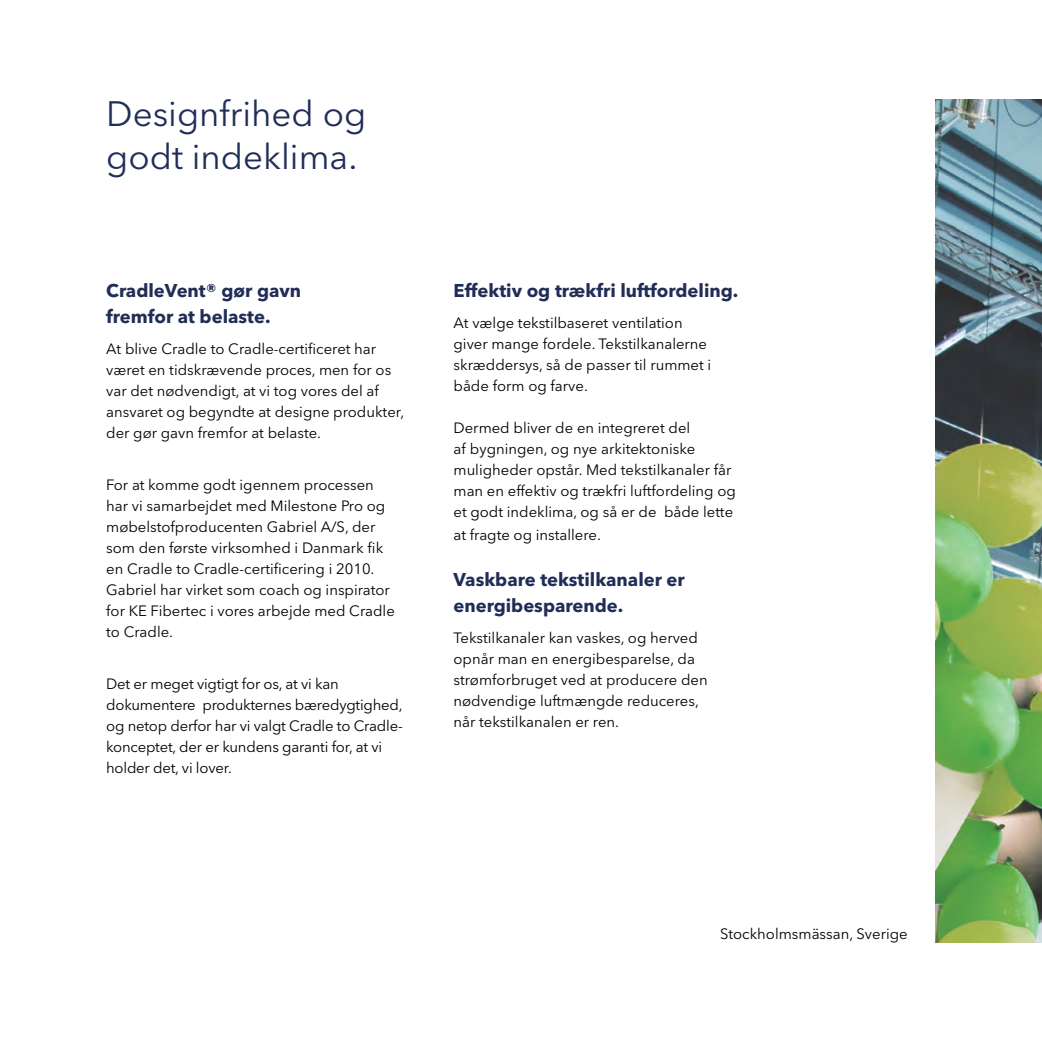
<style>
.page{position:relative;width:1042px;height:1042px;background:#fff}
.page>*{position:absolute;margin:0;border:0;box-sizing:border-box;transform-origin:0 0}
.t1{font:35px/43.8px "Avenir Next LT Pro";color:#202d57}
.t2{font:700 18.38px/26.2px "Avenir Next LT Pro";color:#202d57}
.t3{font:14.88px/21px "Avenir Next LT Pro";color:#000}
</style>
<div class="page">
<img style="left:936px;top:99px;width:106px;height:844px">
<h1 class="t1" style="left:106px;top:91px;width:261px">Designfrihed og godt indeklima.</h1>
<p class="t2" style="left:106px;top:277px;width:196px">CradleVent® gør gavn fremfor at belaste.</p>
<p class="t3" style="left:106px;top:338px;width:300px">At blive Cradle to Cradle-certificeret har været en tidskrævende proces, men for os var det nødvendigt, at vi tog vores del af ansvaret og begyndte at designe produkter, der gør gavn fremfor at belaste.</p>
<p class="t3" style="left:106px;top:474px;width:290px">For at komme godt igennem processen har vi samarbejdet med Milestone Pro og møbelstofproducenten Gabriel A/S, der som den første virksomhed i Danmark fik en Cradle to Cradle-certificering i 2010.<br>Gabriel har virket som coach og inspirator for KE Fibertec i vores arbejde med Cradle to Cradle.</p>
<p class="t3" style="left:106px;top:673px;width:298px">Det er meget vigtigt for os, at vi kan dokumentere produkternes bæredygtighed, og netop derfor har vi valgt Cradle to Cradle&shy;konceptet, der er kundens garanti for, at vi holder det, vi lover.</p>
<p class="t2" style="left:453px;top:277px;width:286px">Effektiv og trækfri luftfordeling.</p>
<p class="t3" style="left:453px;top:312px;width:259px">At vælge tekstilbaseret ventilation giver mange fordele. Tekstilkanalerne skræddersys, så de passer til rummet i både form og farve.</p>
<p class="t3" style="left:453px;top:417px;width:284px">Dermed bliver de en integreret del<br>af bygningen, og nye arkitektoniske muligheder opstår. Med tekstilkanaler får man en effektiv og trækfri luftfordeling og et godt indeklima, og så er de både lette</p>
<p class="t3" style="left:453px;top:524px;width:149px">at fragte og installere.</p>
<p class="t2" style="left:453px;top:566px;width:233px">Vaskbare tekstilkanaler er energibesparende.</p>
<p class="t3" style="left:453px;top:627px;width:256px">Tekstilkanaler kan vaskes, og herved opnår man en energibesparelse, da strømforbruget ved at producere den nødvendige luftmængde reduceres, når tekstilkanalen er ren.</p>
<p class="t3" style="left:720px;top:923px;width:189px">Stockholmsmässan, Sverige</p>
</div>
